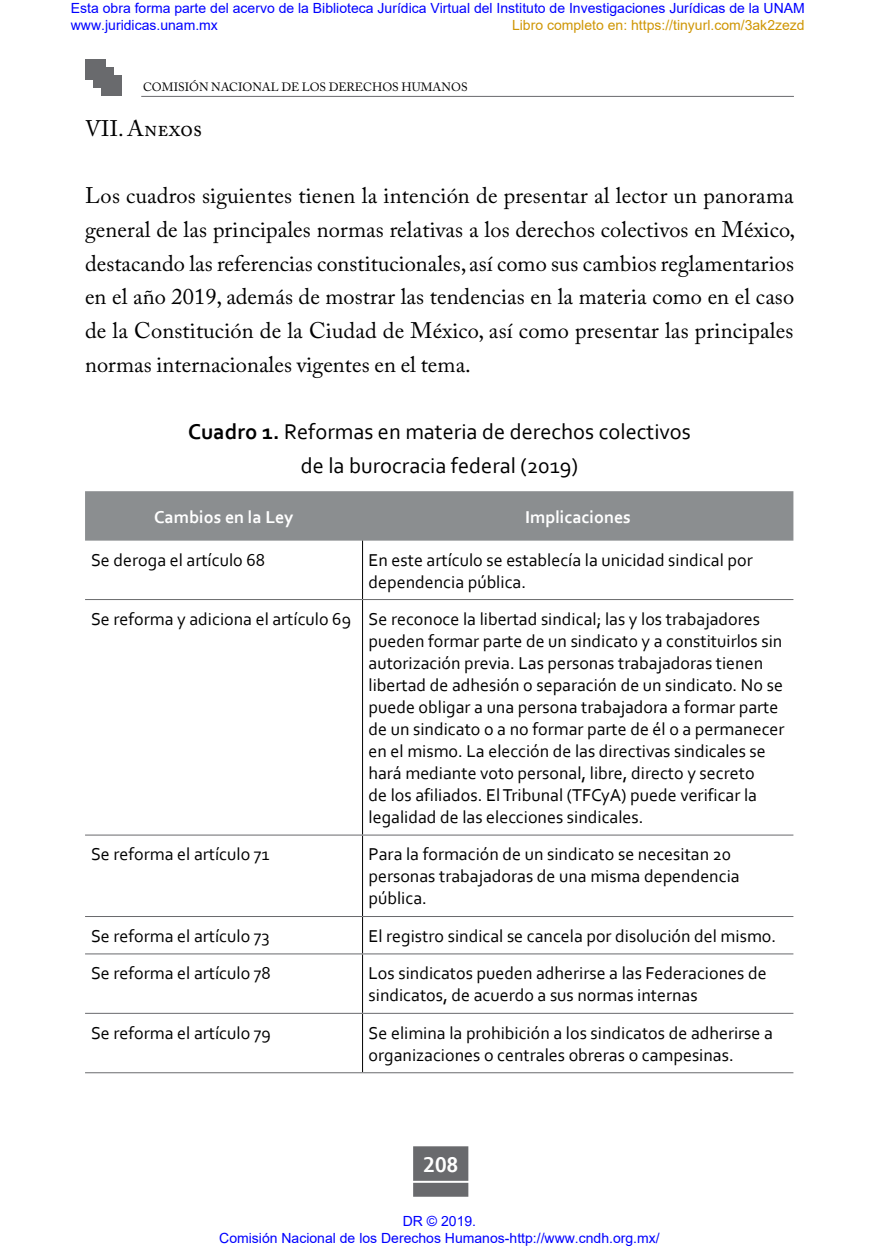
<style>
.page{position:relative;width:879px;height:1248px;background:#fff}
.page>*{position:absolute;margin:0;border:0;box-sizing:border-box;transform-origin:0 0}
.t1{font:22.4px/33.8px "Adobe Caslon Pro";letter-spacing:.005em;color:#000;text-align:justify}
.t2{font:22.4px/33.8px "Corbel";color:#000;text-align:center}
.t3{font:700 22.4px "Corbel";color:#fff}
.t4{font:18px/22px "Corbel";color:#000}
.t5{font:700 18px "Corbel";color:#fff}
.t6{font:14px/16.8px "Arial";color:#00f}
.t7{font:14px "Arial";color:#cf9605}
.t8{font:12px "Adobe Caslon Pro";color:#000}
.s1{font-weight:700}
</style>
<div class="page">
<div style="left:85px;top:59px;width:21px;height:21px;background:#696a6d"></div>
<div style="left:93px;top:67px;width:21px;height:20px;background:#696a6d"></div>
<div style="left:101px;top:75px;width:21px;height:21px;background:#696a6d"></div>
<hr style="left:141px;top:96px;width:653px;height:1px;background:#696a6d">
<div style="left:413px;top:1146px;width:55px;height:50px;background:#696a6d;border:2px solid #696a6d"></div>
<hr style="left:395px;top:1180px;width:89px;height:2px;background:#fff">
<div style="left:85px;top:491px;width:708px;height:49px;background:#8b8e90"></div>
<hr style="left:362px;top:540px;width:1px;height:59px;background:#000">
<hr style="left:362px;top:600px;width:1px;height:234px;background:#000">
<hr style="left:362px;top:835px;width:1px;height:80px;background:#000">
<hr style="left:362px;top:916px;width:1px;height:37px;background:#000">
<hr style="left:362px;top:954px;width:1px;height:58px;background:#000">
<hr style="left:362px;top:1013px;width:1px;height:59px;background:#000">
<hr style="left:85px;top:599px;width:277px;height:1px;background:#696a6d">
<hr style="left:362px;top:599px;width:431px;height:1px;background:#696a6d">
<hr style="left:85px;top:834px;width:277px;height:1px;background:#696a6d">
<hr style="left:362px;top:834px;width:431px;height:1px;background:#696a6d">
<hr style="left:85px;top:915px;width:277px;height:1px;background:#696a6d">
<hr style="left:362px;top:915px;width:431px;height:1px;background:#696a6d">
<hr style="left:85px;top:953px;width:277px;height:1px;background:#696a6d">
<hr style="left:362px;top:953px;width:431px;height:1px;background:#696a6d">
<hr style="left:85px;top:1012px;width:277px;height:1px;background:#696a6d">
<hr style="left:362px;top:1012px;width:431px;height:1px;background:#696a6d">
<hr style="left:85px;top:1072px;width:277px;height:1px;background:#696a6d">
<hr style="left:362px;top:1072px;width:431px;height:1px;background:#696a6d">
<p class="t6" style="left:71px;top:-1px;width:735px">Esta obra forma parte del acervo de la Biblioteca Jurídica Virtual del Instituto de Investigaciones Jurídicas de la UNAM www.juridicas.unam.mx</p>
<p class="t7" style="left:512px;top:16px;width:294px">Libro completo en: https://tinyurl.com/3ak2zezd</p>
<p class="t8" style="left:143px;top:80px;width:326px">COMISIÓN NACIONAL DE LOS DERECHOS HUMANOS</p>
<p class="t1" style="left:85px;top:111px;width:119px">VII. Anexos</p>
<p class="t1" style="left:85px;top:178px;width:712px">Los cuadros siguientes tienen la intención de presentar al lector un panorama general de las principales normas relativas a los derechos colectivos en México, destacando las referencias constitucionales, así como sus cambios reglamentarios en el año 2019, además de mostrar las tendencias en la materia como en el caso de la Constitución de la Ciudad de México, así como presentar las principales normas internacionales vigentes en el tema.</p>
<p class="t2" style="left:188px;top:414px;width:504px"><span class="s1">Cuadro 1.</span> Reformas en materia de derechos colectivos de la burocracia federal (2019)</p>
<p class="t5" style="left:154px;top:505px;width:141px">Cambios en la Ley</p>
<p class="t5" style="left:525px;top:505px;width:107px">Implicaciones</p>
<p class="t4" style="left:91px;top:548px;width:176px">Se deroga el artículo 68</p>
<p class="t4" style="left:368px;top:548px;width:386px">En este artículo se establecía la unicidad sindical por dependencia pública.</p>
<p class="t4" style="left:368px;top:607px;width:417px;text-indent:-277px">Se reforma y adiciona el artículo 69 Se reconoce la libertad sindical; las y los trabajadores pueden formar parte de un sindicato y a constituirlos sin autorización previa. Las personas trabajadoras tienen libertad de adhesión o separación de un sindicato. No se puede obligar a una persona trabajadora a formar parte de un sindicato o a no formar parte de él o a permanecer en el mismo. La elección de las directivas sindicales se hará mediante voto personal, libre, directo y secreto<br>de los afiliados. El Tribunal (TFCyA) puede verificar la legalidad de las elecciones sindicales.</p>
<p class="t4" style="left:91px;top:843px;width:180px">Se reforma el artículo 71</p>
<p class="t4" style="left:368px;top:843px;width:373px">Para la formación de un sindicato se necesitan 20 personas trabajadoras de una misma dependencia pública.</p>
<p class="t4" style="left:91px;top:924px;width:180px">Se reforma el artículo 73</p>
<p class="t4" style="left:368px;top:924px;width:409px">El registro sindical se cancela por disolución del mismo.</p>
<p class="t4" style="left:91px;top:961px;width:181px">Se reforma el artículo 78</p>
<p class="t4" style="left:368px;top:961px;width:400px">Los sindicatos pueden adherirse a las Federaciones de sindicatos, de acuerdo a sus normas internas</p>
<p class="t4" style="left:91px;top:1021px;width:181px">Se reforma el artículo 79</p>
<p class="t4" style="left:368px;top:1021px;width:406px">Se elimina la prohibición a los sindicatos de adherirse a organizaciones o centrales obreras o campesinas.</p>
<p class="t3" style="left:423px;top:1150px;width:37px">208</p>
<p class="t6" style="left:219px;top:1212px;width:442px;text-align:center">DR © 2019.<br>Comisión Nacional de los Derechos Humanos-http://www.cndh.org.mx/</p>
</div>
